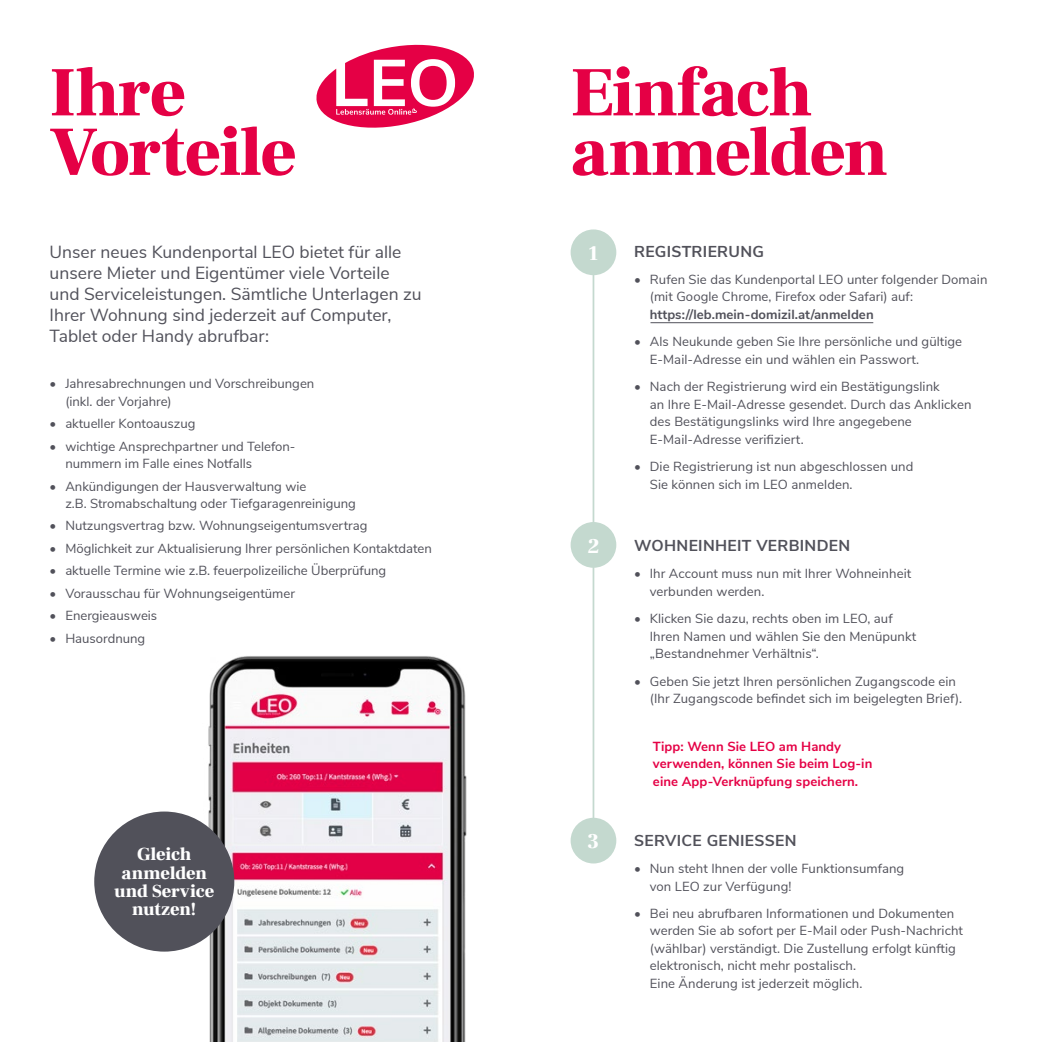
<style>
.page{position:relative;width:1042px;height:1042px;background:#fff}
.page>*{position:absolute;margin:0;border:0;box-sizing:border-box;transform-origin:0 0}
.t1{font:900 70px/59.5px "Frank Ruhl Libre";letter-spacing:-.025em;color:#e50045}
.t2{font:900 21px "Frank Ruhl Libre";color:#fff}
.t3{font:900 18.38px/18.4px "Frank Ruhl Libre";letter-spacing:-.015em;color:#fff;text-align:center}
.t4{font:17.5px/21px "Nunito Sans";color:#51515a}
.t5{font:700 15.75px "Nunito Sans";letter-spacing:.02em;color:#51515a}
.t6{font:13.12px/17.5px "Nunito Sans";letter-spacing:.005em;color:#51515a}
.t7{font:700 13.12px/17.5px "Nunito Sans";letter-spacing:.005em;color:#e50045}
.t8{font:700 13.12px "Nunito Sans";letter-spacing:.005em;color:#51515a}
</style>
<div class="page">
<hr style="left:592px;top:251px;width:2px;height:578px;background:#c4d9cf">
<div style="left:570px;top:229px;width:46px;height:46px;background:#c4d9cf;border-radius:50%"></div>
<div style="left:570px;top:522px;width:46px;height:46px;background:#c4d9cf;border-radius:50%"></div>
<div style="left:570px;top:818px;width:46px;height:45px;background:#c4d9cf;border-radius:50%"></div>
<svg style="left:316px;top:44px;width:158px;height:84px"></svg>
<hr style="left:650px;top:322px;width:223px;height:1px;background:#51515a">
<img style="left:196px;top:656px;width:271px;height:386px">
<div style="left:94px;top:811px;width:140px;height:140px;background:#51515a;border-radius:50%"></div>
<h1 class="t1" style="left:50px;top:65px;width:249px">Ihre<br>Vorteile</h1>
<h1 class="t1" style="left:570px;top:65px;width:319px">Einfach anmelden</h1>
<h3 class="t4" style="left:50px;top:241px;width:374px">Unser neues Kundenportal LEO bietet für alle unsere Mieter und Eigentümer viele Vorteile und Serviceleistungen. Sämtliche Unterlagen zu Ihrer Wohnung sind jederzeit auf Computer, Tablet oder Handy abrufbar:</h3>
<p class="t6" style="left:65px;top:374px;width:250px;text-indent:-16px">• Jahresabrechnungen und Vorschreibungen (inkl. der Vorjahre)</p>
<p class="t6" style="left:50px;top:414px;width:147px">• aktueller Kontoauszug</p>
<p class="t6" style="left:65px;top:436px;width:232px;text-indent:-16px">• wichtige Ansprechpartner und Telefon&shy;nummern im Falle eines Notfalls</p>
<p class="t6" style="left:65px;top:476px;width:292px;text-indent:-16px">• Ankündigungen der Hausverwaltung wie<br>z.B. Stromabschaltung oder Tiefgaragenreinigung</p>
<p class="t6" style="left:50px;top:516px;width:319px">• Nutzungsvertrag bzw. Wohnungseigentumsvertrag</p>
<p class="t6" style="left:50px;top:539px;width:384px">• Möglichkeit zur Aktualisierung Ihrer persönlichen Kontaktdaten</p>
<p class="t6" style="left:50px;top:561px;width:338px">• aktuelle Termine wie z.B. feuerpolizeiliche Überprüfung</p>
<p class="t6" style="left:50px;top:584px;width:247px">• Vorausschau für Wohnungseigentümer</p>
<p class="t6" style="left:50px;top:606px;width:109px">• Energieausweis</p>
<p class="t6" style="left:50px;top:629px;width:97px">• Hausordnung</p>
<h3 class="t3" style="left:114px;top:845px;width:102px">Gleich anmelden und Service nutzen!</h3>
<h2 class="t2" style="left:588px;top:240px;width:12px">1</h2>
<p class="t5" style="left:634px;top:240px;width:131px">REGISTRIERUNG</p>
<p class="t6" style="left:650px;top:270px;width:339px;text-indent:-16px">• Rufen Sie das Kundenportal LEO unter folgender Domain (mit Google Chrome, Firefox oder Safari) auf:</p>
<p class="t8" style="left:650px;top:305px;width:225px">https://leb.mein-domizil.at/anmelden</p>
<p class="t6" style="left:650px;top:332px;width:314px;text-indent:-16px">• Als Neukunde geben Sie Ihre persönliche und gültige<br>E-Mail-Adresse ein und wählen ein Passwort.</p>
<p class="t6" style="left:650px;top:377px;width:323px;text-indent:-16px">• Nach der Registrierung wird ein Bestätigungslink<br>an Ihre E-Mail-Adresse gesendet. Durch das Anklicken des Bestätigungslinks wird Ihre angegebene E-Mail-Adresse verifiziert.</p>
<p class="t6" style="left:650px;top:457px;width:265px;text-indent:-16px">• Die Registrierung ist nun abgeschlossen und<br>Sie können sich im LEO anmelden.</p>
<h2 class="t2" style="left:587px;top:533px;width:14px">2</h2>
<p class="t5" style="left:634px;top:534px;width:218px">WOHNEINHEIT VERBINDEN</p>
<p class="t6" style="left:650px;top:564px;width:263px;text-indent:-16px">• Ihr Account muss nun mit Ihrer Wohneinheit verbunden werden.</p>
<p class="t6" style="left:650px;top:609px;width:268px;text-indent:-16px">• Klicken Sie dazu, rechts oben im LEO, auf<br>Ihren Namen und wählen Sie den Menüpunkt „Bestandnehmer Verhältnis“.</p>
<p class="t6" style="left:650px;top:671px;width:314px;text-indent:-16px">• Geben Sie jetzt Ihren persönlichen Zugangscode ein (Ihr Zugangscode befindet sich im beigelegten Brief).</p>
<p class="t7" style="left:653px;top:737px;width:221px">Tipp: Wenn Sie LEO am Handy verwenden, können Sie beim Log-in eine App-Verknüpfung speichern.</p>
<h2 class="t2" style="left:587px;top:829px;width:13px">3</h2>
<p class="t5" style="left:634px;top:828px;width:164px">SERVICE GENIESSEN</p>
<p class="t6" style="left:650px;top:859px;width:256px;text-indent:-16px">• Nun steht Ihnen der volle Funktionsumfang von LEO zur Verfügung!</p>
<p class="t6" style="left:650px;top:904px;width:315px;text-indent:-16px">• Bei neu abrufbaren Informationen und Dokumenten werden Sie ab sofort per E-Mail oder Push-Nachricht (wählbar) verständigt. Die Zustellung erfolgt künftig elektronisch, nicht mehr postalisch.<br>Eine Änderung ist jederzeit möglich.</p>
</div>
